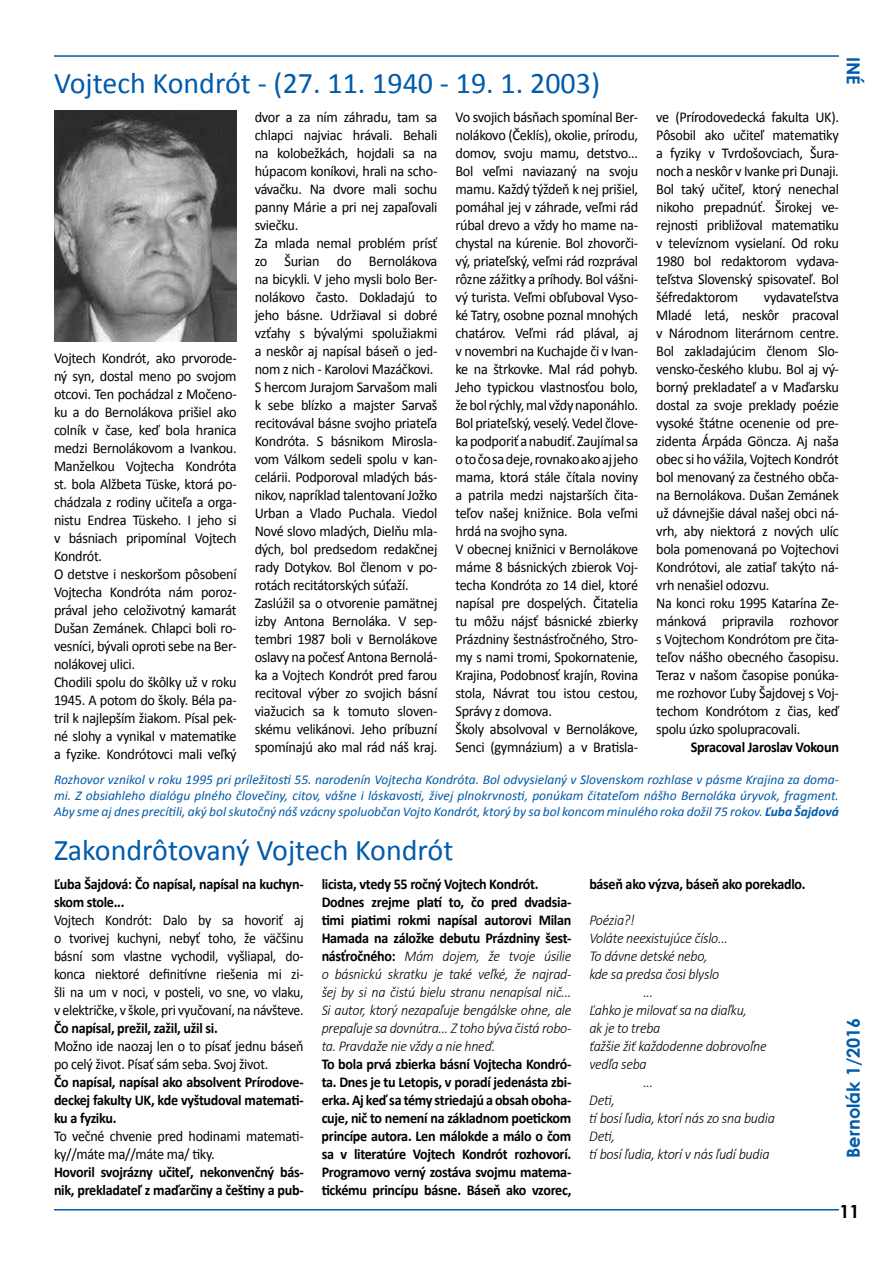
<style>
.page{position:relative;width:893px;height:1263px;background:#fff}
.page>*{position:absolute;margin:0;border:0;box-sizing:border-box;transform-origin:0 0}
.t1{font:30px "Calibri";color:#005baa}
.t2{font:700 18px "Century Gothic";color:#005baa}
.t3{font:700 18px "Century Gothic";color:#000}
.t4{font:15px/18px "Calibri";letter-spacing:-.02em;color:#000;scale:.95 1}
.t5{font:700 15px/18px "Calibri";letter-spacing:-.02em;color:#000;scale:.94 1}
.t6{font:italic 300 15px/18px "Calibri";letter-spacing:-.02em;color:#000;scale:.94 1}
.t7{font:15px/18px "Calibri";letter-spacing:-.02em;color:#000;text-align:justify;scale:.92 1}
.t8{font:15px/18px "Calibri";letter-spacing:-.02em;color:#000;scale:.94 1}
.t9{font:italic 300 15px "Calibri";letter-spacing:-.02em;color:#000;scale:.95 1}
.t10{font:700 15px "Calibri";letter-spacing:-.02em;color:#000;scale:.95 1}
.t11{font:italic 13.5px/16.2px "Calibri";color:#005baa;text-align:justify}
.s1{font-weight:700}
.s2{font-weight:700;font-style:normal}
</style>
<div class="page">
<hr style="left:54px;top:55px;width:785px;height:2px;background:#005baa">
<hr style="left:54px;top:1209px;width:785px;height:1px;background:#005baa">
<img style="left:54px;top:111px;width:183px;height:230px">
<h1 class="t1" style="left:54px;top:64px;width:548px">Vojtech Kondrót - (27. 11. 1940 - 19. 1. 2003)</h1>
<p class="t2" style="left:867px;top:57px;width:29px;rotate:90deg">INÉ</p>
<p class="t4" style="left:54px;top:349px;width:194px">Vojtech Kondrót, ako prvorode&shy;ný syn, dostal meno po svojom otcovi. Ten pochádzal z Močeno&shy;ku a do Bernolákova prišiel ako colník v čase, keď bola hranica medzi Bernolákovom a Ivankou.<br>Manželkou Vojtecha Kondróta st. bola Alžbeta Tüske, ktorá po&shy;chádzala z rodiny učiteľa a orga&shy;nistu Endrea Tüskeho. I jeho si v básniach pripomínal Vojtech<br>Kondrót.<br>O detstve i neskoršom pôsobení<br>Vojtecha Kondróta nám poroz&shy;prával jeho celoživotný kamarát<br>Dušan Zemánek. Chlapci boli ro&shy;vesníci, bývali oproti sebe na Ber&shy;nolákovej ulici.<br>Chodili spolu do škôlky už v roku<br>1945. A potom do školy. Béla pa&shy;tril k najlepším žiakom. Písal pek&shy;né slohy a vynikal v matematike a fyzike. Kondrótovci mali veľký</p>
<p class="t4" style="left:255px;top:108px;width:194px">dvor a za ním záhradu, tam sa chlapci najviac hrávali. Behali na kolobežkách, hojdali sa na húpacom koníkovi, hrali na scho&shy;vávačku. Na dvore mali sochu panny Márie a pri nej zapaľovali sviečku.<br>Za mlada nemal problém prísť zo Šurian do Bernolákova na bicykli. V jeho mysli bolo Ber&shy;nolákovo často. Dokladajú to jeho básne. Udržiaval si dobré vzťahy s bývalými spolužiakmi a neskôr aj napísal báseň o jed&shy;nom z nich - Karolovi Mazáčkovi.<br>S hercom Jurajom Sarvašom mali k sebe blízko a majster Sarvaš recitovával básne svojho priateľa<br>Kondróta. S básnikom Mirosla&shy;vom Válkom sedeli spolu v kan&shy;celárii. Podporoval mladých bás&shy;nikov, napríklad talentovaní Jožko<br>Urban a Vlado Puchala. Viedol<br>Nové slovo mladých, Dielňu mla&shy;dých, bol predsedom redakčnej rady Dotykov. Bol členom v po&shy;rotách recitátorských súťaží.<br>Zaslúžil sa o otvorenie pamätnej izby Antona Bernoláka. V sep&shy;tembri 1987 boli v Bernolákove oslavy na počesť Antona Bernolá&shy;ka a Vojtech Kondrót pred farou recitoval výber zo svojich básní viažucich sa k tomuto sloven&shy;skému velikánovi. Jeho príbuzní spomínajú ako mal rád náš kraj.</p>
<p class="t4" style="left:455px;top:108px;width:194px">Vo svojich básňach spomínal Ber&shy;nolákovo (Čeklís), okolie, prírodu, domov, svoju mamu, detstvo...<br>Bol veľmi naviazaný na svoju mamu. Každý týždeň k nej prišiel, pomáhal jej v záhrade, veľmi rád rúbal drevo a vždy ho mame na&shy;chystal na kúrenie. Bol zhovorči&shy;vý, priateľský, veľmi rád rozprával rôzne zážitky a príhody. Bol vášni&shy;vý turista. Veľmi obľuboval Vyso&shy;ké Tatry, osobne poznal mnohých chatárov. Veľmi rád plával, aj v novembri na Kuchajde či v Ivan&shy;ke na štrkovke. Mal rád pohyb.<br>Jeho typickou vlastnosťou bolo, že bol rýchly, mal vždy naponáhlo.<br>Bol priateľský, veselý. Vedel člove&shy;ka podporiť a nabudiť. Zaujímal sa o to čo sa deje, rovnako ako aj jeho mama, ktorá stále čítala noviny a patrila medzi najstarších čita&shy;teľov našej knižnice. Bola veľmi hrdá na svojho syna.<br>V obecnej knižnici v Bernolákove máme 8 básnických zbierok Voj&shy;techa Kondróta zo 14 diel, ktoré napísal pre dospelých. Čitatelia tu môžu nájsť básnické zbierky<br>Prázdniny šestnásťročného, Stro&shy;my s nami tromi, Spokornatenie,<br>Krajina, Podobnosť krajín, Rovina stola, Návrat tou istou cestou,<br>Správy z domova.<br>Školy absolvoval v Bernolákove,<br>Senci (gymnázium) a v Bratisla-</p>
<p class="t4" style="left:656px;top:108px;width:194px;text-align:justify">ve (Prírodovedecká fakulta UK).<br>Pôsobil ako učiteľ matematiky a fyziky v Tvrdošovciach, Šura&shy;noch a neskôr v Ivanke pri Dunaji.<br>Bol taký učiteľ, ktorý nenechal nikoho prepadnúť. Širokej ve&shy;rejnosti približoval matematiku v televíznom vysielaní. Od roku 1980 bol redaktorom vydava&shy;teľstva Slovenský spisovateľ. Bol šéfredaktorom</p>
<p class="t4" style="left:656px;top:288px;width:194px;text-indent:108px">vydavateľstva<br>Mladé letá, neskôr pracoval v Národnom literárnom centre.<br>Bol zakladajúcim členom Slo&shy;vensko-českého klubu. Bol aj vý&shy;borný prekladateľ a v Maďarsku dostal za svoje preklady poézie vysoké štátne ocenenie od pre&shy;zidenta Árpáda Göncza. Aj naša obec si ho vážila, Vojtech Kondrót bol menovaný za čestného obča&shy;na Bernolákova. Dušan Zemánek už dávnejšie dával našej obci ná&shy;vrh, aby niektorá z nových ulíc bola pomenovaná po Vojtechovi<br>Kondrótovi, ale zatiaľ takýto ná&shy;vrh nenašiel odozvu.<br>Na konci roku 1995 Katarína Ze&shy;mánková pripravila rozhovor s Vojtechom Kondrótom pre čita&shy;teľov nášho obecného časopisu.<br>Teraz v našom časopise ponúka&shy;me rozhovor Ľuby Šajdovej s Voj&shy;techom Kondrótom z čias, keď spolu úzko spolupracovali.</p>
<p class="t10" style="left:691px;top:737px;width:158px">Spracoval Jaroslav Vokoun</p>
<p class="t11" style="left:54px;top:771px;width:786px">Rozhovor vznikol v roku 1995 pri príležitosti 55. narodenín Vojtecha Kondróta. Bol odvysielaný v Slovenskom rozhlase v pásme Krajina za doma&shy;mi. Z obsiahleho dialógu plného človečiny, citov, vášne i láskavosti, živej plnokrvnosti, ponúkam čitateľom nášho Bernoláka úryvok, fragment.<br>Aby sme aj dnes precítili, aký bol skutočný náš vzácny spoluobčan Vojto Kondrót, ktorý by sa bol koncom minulého roka dožil 75 rokov. <span class="s1">Ľuba Šajdová</span></p>
<h1 class="t1" style="left:54px;top:831px;width:401px">Zakondrôtovaný Vojtech Kondrót</h1>
<p class="t5" style="left:54px;top:875px;width:267px">Ľuba Šajdová: Čo napísal, napísal na kuchyn&shy;skom stole...</p>
<p class="t7" style="left:54px;top:911px;width:273px">Vojtech Kondrót: Dalo by sa hovoriť aj o tvorivej kuchyni, nebyť toho, že väčšinu básní som vlastne vychodil, vyšliapal, do&shy;konca niektoré definitívne riešenia mi zi&shy;šli na um v noci, v posteli, vo sne, vo vlaku, v električke, v škole, pri vyučovaní, na návšteve.</p>
<p class="t5" style="left:54px;top:1019px;width:176px">Čo napísal, prežil, zažil, užil si.</p>
<p class="t8" style="left:54px;top:1037px;width:267px">Možno ide naozaj len o to písať jednu báseň po celý život. Písať sám seba. Svoj život.</p>
<p class="t5" style="left:54px;top:1073px;width:267px;text-align:justify">Čo napísal, napísal ako absolvent Prírodove&shy;deckej fakulty UK, kde vyštudoval matemati&shy;ku a fyziku.</p>
<p class="t8" style="left:54px;top:1127px;width:267px">To večné chvenie pred hodinami matemati&shy;ky//máte ma//máte ma/ tiky.</p>
<p class="t5" style="left:54px;top:1163px;width:267px">Hovoril svojrázny učiteľ, nekonvenčný bás&shy;nik, prekladateľ z maďarčiny a češtiny a pub-</p>
<p class="t6" style="left:322px;top:874px;width:267px"><span class="s2">licista, vtedy 55 ročný Vojtech Kondrót.<br>Dodnes zrejme platí to, čo pred dvadsia&shy;timi piatimi rokmi napísal autorovi Milan Hamada na záložke debutu Prázdniny šest&shy;násťročného:</span> Mám dojem, že tvoje úsilie o básnickú skratku je také veľké, že najrad&shy;šej by si na čistú bielu stranu nenapísal nič...<br>Si autor, ktorý nezapaľuje bengálske ohne, ale prepaľuje sa dovnútra... Z toho býva čistá robo&shy;ta. Pravdaže nie vždy a nie hneď.</p>
<p class="t5" style="left:322px;top:1055px;width:267px;text-align:justify">To bola prvá zbierka básní Vojtecha Kondró&shy;ta. Dnes je tu Letopis, v poradí jedenásta zbi&shy;erka. Aj keď sa témy striedajú a obsah oboha&shy;cuje, nič to nemení na základnom poetickom princípe autora. Len málokde a málo o čom sa v literatúre Vojtech Kondrót rozhovorí.<br>Programovo verný zostáva svojmu matema&shy;tickému princípu básne. Báseň ako vzorec,</p>
<p class="t5" style="left:589px;top:875px;width:232px">báseň ako výzva, báseň ako porekadlo.</p>
<p class="t6" style="left:589px;top:910px;width:50px">Poézia?!</p>
<p class="t6" style="left:589px;top:928px;width:149px">Voláte neexistujúce číslo...</p>
<p class="t6" style="left:589px;top:946px;width:127px">To dávne detské nebo,</p>
<p class="t6" style="left:589px;top:964px;width:140px">kde sa predsa čosi blyslo</p>
<p class="t6" style="left:643px;top:982px;width:12px">...</p>
<p class="t6" style="left:589px;top:1000px;width:169px">Ľahko je milovať sa na diaľku,</p>
<p class="t6" style="left:589px;top:1018px;width:77px">ak je to treba</p>
<p class="t6" style="left:589px;top:1036px;width:190px">ťažšie žiť každodenne dobrovoľne</p>
<p class="t6" style="left:589px;top:1054px;width:63px">vedľa seba</p>
<p class="t6" style="left:643px;top:1072px;width:12px">...</p>
<p class="t9" style="left:589px;top:1090px;width:28px">Deti,</p>
<p class="t9" style="left:589px;top:1108px;width:197px">tí bosí ľudia, ktorí nás zo sna budia</p>
<p class="t9" style="left:589px;top:1126px;width:28px">Deti,</p>
<p class="t9" style="left:589px;top:1144px;width:191px">tí bosí ľudia, ktorí v nás ľudí budia</p>
<p class="t2" style="left:840px;top:1158px;width:142px;rotate:-90deg">Bernolák 1/2016</p>
<p class="t3" style="left:839px;top:1198px;width:22px">11</p>
</div>
